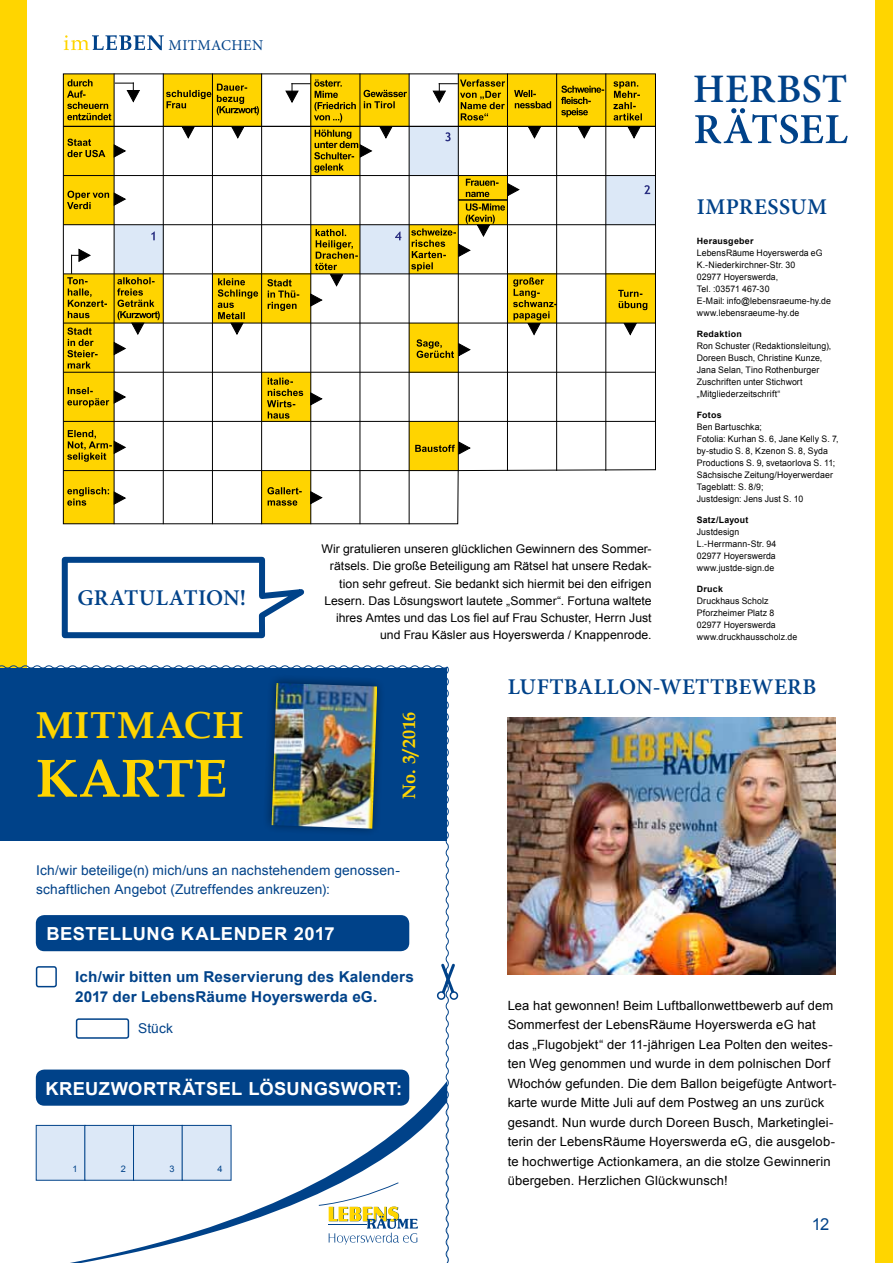
<style>
.page{position:relative;width:893px;height:1263px;background:#fff}
.page>*{position:absolute;margin:0;border:0;box-sizing:border-box;transform-origin:0 0}
.t1{font:700 54px "Book Antiqua";letter-spacing:.005em;color:#ffd500}
.t2{font:600 40.5px "Minion Pro";letter-spacing:.01em;color:#004289}
.t3{font:700 37.5px "Book Antiqua";letter-spacing:.035em;color:#ffd500}
.t4{font:600 22.5px "Minion Pro";letter-spacing:.015em;color:#004289}
.t5{font:700 18px "Arial";letter-spacing:.02em;color:#fff}
.t6{font:700 18px "Book Antiqua";letter-spacing:.015em;color:#ffd500}
.t7{font:16.5px "Arial";color:#004289}
.t8{font:700 15px/19.5px "Arial";letter-spacing:.01em;color:#004289}
.t9{font:15px "Minion Pro";letter-spacing:.02em;color:#004289}
.t10{font:13.5px/19.5px "Arial";letter-spacing:.005em;color:#004289}
.t11{font:12.75px/19.5px "Arial";letter-spacing:.01em;color:#000}
.t12{font:12px/17.2px "Arial";color:#000;text-align:right}
.t13{font:9px/12px "Arial";letter-spacing:.01em;color:#000}
.t14{font:700 9px "Arial";letter-spacing:.025em;color:#000}
.t15{font:9px "Arial";color:#004289}
.t16{font:700 8.7px "Arial";letter-spacing:.025em;color:#000}
</style>
<div class="page">
<div style="left:0;top:0;width:26px;height:676px;background:#ffd500"></div>
<svg style="left:0;top:664px;width:449px;height:599px"></svg>
<svg style="left:439px;top:961px;width:16px;height:36px"></svg>
<div style="left:450px;top:992px;width:7px;height:7px;background:#fff;border-radius:50%"></div>
<div style="left:450px;top:991px;width:8px;height:9px;border:2px solid #004289;border-radius:50%"></div>
<div style="left:438px;top:992px;width:7px;height:7px;background:#fff;border-radius:50%"></div>
<div style="left:437px;top:991px;width:8px;height:9px;border:2px solid #004289;border-radius:50%"></div>
<div style="left:0;top:668px;width:446px;height:172px;background:#004289"></div>
<svg style="left:267px;top:678px;width:114px;height:154px"></svg>
<img style="left:272px;top:683px;width:105px;height:146px">
<div style="left:876px;top:0;width:17px;height:1263px;background:#ffd500"></div>
<svg style="left:61px;top:556px;width:244px;height:83px"></svg>
<svg style="left:695px;top:108px;width:153px;height:36px"></svg>
<svg style="left:64px;top:35px;width:100px;height:15px"></svg>
<div style="left:37px;top:967px;width:19px;height:20px;background:#fff;border-radius:2px"></div>
<div style="left:36px;top:966px;width:21px;height:21px;border:2px solid #004289;border-radius:2px"></div>
<div style="left:36px;top:915px;width:373px;height:36px;background:#004289;border-radius:9px"></div>
<div style="left:36px;top:1125px;width:49px;height:55px;background:#dce8f7"></div>
<div style="left:84px;top:1125px;width:50px;height:55px;background:#dce8f7;border:1px solid #004289"></div>
<div style="left:133px;top:1125px;width:50px;height:55px;background:#dce8f7;border:1px solid #004289"></div>
<div style="left:182px;top:1125px;width:49px;height:55px;background:#dce8f7"></div>
<div style="left:36px;top:1069px;width:373px;height:37px;background:#004289;border-radius:9px"></div>
<div style="left:77px;top:1019px;width:51px;height:19px;background:#fff;border-radius:2px"></div>
<div style="left:76px;top:1018px;width:53px;height:21px;border:2px solid #004289;border-radius:2px"></div>
<img style="left:508px;top:717px;width:327px;height:258px">
<svg style="left:63px;top:73px;width:593px;height:451px"></svg>
<hr style="left:114px;top:74px;width:1px;height:450px;background:#000">
<hr style="left:163px;top:74px;width:1px;height:450px;background:#000">
<hr style="left:212px;top:74px;width:1px;height:450px;background:#000">
<hr style="left:261px;top:74px;width:1px;height:450px;background:#000">
<hr style="left:310px;top:74px;width:1px;height:450px;background:#000">
<hr style="left:360px;top:74px;width:1px;height:450px;background:#000">
<hr style="left:409px;top:74px;width:1px;height:450px;background:#000">
<hr style="left:458px;top:74px;width:1px;height:397px;background:#000">
<hr style="left:507px;top:74px;width:1px;height:397px;background:#000">
<hr style="left:556px;top:74px;width:1px;height:397px;background:#000">
<hr style="left:605px;top:74px;width:1px;height:397px;background:#000">
<svg style="left:67px;top:139px;width:38px;height:18px"></svg>
<svg style="left:67px;top:327px;width:31px;height:42px"></svg>
<svg style="left:268px;top:500px;width:29px;height:6px"></svg>
<svg style="left:267px;top:487px;width:35px;height:7px"></svg>
<svg style="left:267px;top:378px;width:36px;height:41px"></svg>
<svg style="left:267px;top:279px;width:32px;height:32px"></svg>
<svg style="left:217px;top:84px;width:42px;height:31px"></svg>
<svg style="left:166px;top:90px;width:45px;height:18px"></svg>
<svg style="left:364px;top:90px;width:43px;height:18px"></svg>
<svg style="left:514px;top:90px;width:37px;height:18px"></svg>
<svg style="left:466px;top:192px;width:23px;height:5px"></svg>
<svg style="left:466px;top:179px;width:33px;height:7px"></svg>
<svg style="left:561px;top:86px;width:43px;height:31px"></svg>
<svg style="left:613px;top:81px;width:29px;height:39px"></svg>
<svg style="left:618px;top:290px;width:29px;height:20px"></svg>
<hr style="left:63px;top:126px;width:593px;height:1px;background:#000">
<hr style="left:63px;top:175px;width:593px;height:1px;background:#000">
<hr style="left:63px;top:224px;width:593px;height:1px;background:#000">
<hr style="left:63px;top:273px;width:593px;height:1px;background:#000">
<hr style="left:63px;top:323px;width:593px;height:1px;background:#000">
<hr style="left:63px;top:372px;width:593px;height:1px;background:#000">
<hr style="left:63px;top:421px;width:593px;height:1px;background:#000">
<hr style="left:63px;top:470px;width:395px;height:1px;background:#000">
<svg style="left:67px;top:79px;width:74px;height:41px"></svg>
<svg style="left:67px;top:248px;width:40px;height:70px"></svg>
<svg style="left:285px;top:79px;width:71px;height:43px"></svg>
<svg style="left:432px;top:79px;width:73px;height:41px"></svg>
<svg style="left:181px;top:127px;width:15px;height:12px"></svg>
<svg style="left:230px;top:127px;width:15px;height:12px"></svg>
<svg style="left:379px;top:127px;width:14px;height:12px"></svg>
<svg style="left:527px;top:127px;width:15px;height:12px"></svg>
<svg style="left:314px;top:130px;width:59px;height:43px"></svg>
<svg style="left:508px;top:182px;width:12px;height:15px"></svg>
<svg style="left:411px;top:203px;width:94px;height:68px"></svg>
<svg style="left:513px;top:277px;width:44px;height:59px"></svg>
<svg style="left:309px;top:293px;width:14px;height:14px"></svg>
<svg style="left:416px;top:339px;width:55px;height:19px"></svg>
<svg style="left:309px;top:391px;width:14px;height:15px"></svg>
<svg style="left:415px;top:441px;width:56px;height:14px"></svg>
<svg style="left:67px;top:487px;width:59px;height:19px"></svg>
<svg style="left:67px;top:430px;width:59px;height:32px"></svg>
<svg style="left:67px;top:387px;width:59px;height:20px"></svg>
<svg style="left:113px;top:341px;width:13px;height:15px"></svg>
<svg style="left:117px;top:277px;width:43px;height:58px"></svg>
<svg style="left:218px;top:278px;width:40px;height:57px"></svg>
<svg style="left:113px;top:144px;width:13px;height:14px"></svg>
<svg style="left:67px;top:191px;width:59px;height:18px"></svg>
<svg style="left:577px;top:127px;width:15px;height:12px"></svg>
<svg style="left:627px;top:127px;width:14px;height:12px"></svg>
<svg style="left:623px;top:322px;width:15px;height:14px"></svg>
<svg style="left:309px;top:490px;width:14px;height:15px"></svg>
<hr style="left:458px;top:199px;width:49px;height:2px;background:#000">
<svg style="left:151px;top:231px;width:4px;height:9px"></svg>
<svg style="left:395px;top:231px;width:6px;height:9px"></svg>
<svg style="left:445px;top:132px;width:6px;height:9px"></svg>
<svg style="left:644px;top:185px;width:6px;height:9px"></svg>
<svg style="left:315px;top:229px;width:43px;height:58px"></svg>
<h3 class="t9" style="left:169px;top:35px;width:96px">MITMACHEN</h3>
<h3 class="t4" style="left:78px;top:583px;width:170px">GRATULATION!</h3>
<h3 class="t3" style="left:36px;top:700px;width:210px">MITMACH</h3>
<h1 class="t1" style="left:36px;top:741px;width:193px">KARTE</h1>
<p class="t12" style="left:321px;top:540px;width:332px">Wir gratulieren unseren glücklichen Gewinnern des Sommer&shy;rätsels. Die große Beteiligung am Rätsel hat unsere Redak&shy;tion sehr gefreut. Sie bedankt sich hiermit bei den eifrigen Lesern. Das Lösungswort lautete „Sommer“. Fortuna waltete ihres Amtes und das Los fiel auf Frau Schuster, Herrn Just und Frau Käsler aus Hoyerswerda / Knappenrode.</p>
<h2 class="t2" style="left:693px;top:61px;width:156px">HERBST</h2>
<h3 class="t4" style="left:697px;top:191px;width:132px">IMPRESSUM</h3>
<p class="t16" style="left:697px;top:235px;width:58px">Herausgeber</p>
<p class="t13" style="left:697px;top:247px;width:136px">LebensRäume Hoyerswerda eG<br>K.-Niederkirchner-Str. 30<br>02977 Hoyerswerda,<br>Tel. :03571 467-30<br>E-Mail: info@lebensraeume-hy.de www.lebensraeume-hy.de</p>
<p class="t16" style="left:697px;top:328px;width:46px">Redaktion</p>
<p class="t13" style="left:697px;top:340px;width:136px">Ron Schuster (Redaktionsleitung),<br>Doreen Busch, Christine Kunze,<br>Jana Selan, Tino Rothenburger<br>Zuschriften unter Stichwort „Mitgliederzeitschrift“</p>
<p class="t16" style="left:697px;top:409px;width:26px">Fotos</p>
<p class="t13" style="left:697px;top:421px;width:143px">Ben Bartuschka;<br>Fotolia: Kurhan S. 6, Jane Kelly S. 7, by-studio S. 8, Kzenon S. 8, Syda<br>Productions S. 9, svetaorlova S. 11;<br>Sächsische Zeitung/Hoyerwerdaer<br>Tageblatt: S. 8/9;<br>Justdesign: Jens Just S. 10</p>
<p class="t14" style="left:697px;top:513px;width:53px">Satz/Layout</p>
<p class="t13" style="left:697px;top:525px;width:81px">Justdesign<br>L.-Herrmann-Str. 94<br>02977 Hoyerswerda www.justde-sign.de</p>
<p class="t16" style="left:697px;top:583px;width:28px">Druck</p>
<p class="t13" style="left:697px;top:595px;width:102px">Druckhaus Scholz<br>Pforzheimer Platz 8<br>02977 Hoyerswerda www.druckhausscholz.de</p>
<h3 class="t6" style="left:397px;top:799px;width:89px;rotate:-90deg">No. 3/2016</h3>
<h3 class="t4" style="left:508px;top:671px;width:310px">LUFTBALLON-WETTBEWERB</h3>
<h3 class="t10" style="left:36px;top:860px;width:365px">Ich/wir beteilige(n) mich/uns an nachstehendem genossen&shy;schaftlichen Angebot (Zutreffendes ankreuzen):</h3>
<h3 class="t5" style="left:47px;top:922px;width:290px">BESTELLUNG KALENDER 2017</h3>
<h3 class="t8" style="left:75px;top:968px;width:340px">Ich/wir bitten um Reservierung des Kalenders<br>2017 der LebensRäume Hoyerswerda eG.</h3>
<h3 class="t10" style="left:138px;top:1019px;width:36px">Stück</h3>
<h3 class="t5" style="left:45px;top:1076px;width:358px">KREUZWORTRÄTSEL LÖSUNGSWORT:</h3>
<p class="t15" style="left:72px;top:1163px;width:7px">1</p>
<p class="t15" style="left:121px;top:1163px;width:7px">2</p>
<p class="t15" style="left:170px;top:1163px;width:7px">3</p>
<p class="t15" style="left:218px;top:1163px;width:7px">4</p>
<p class="t11" style="left:508px;top:995px;width:330px">Lea hat gewonnen! Beim Luftballonwettbewerb auf dem Sommerfest der LebensRäume Hoyerswerda eG hat das „Flugobjekt“ der 11-jährigen Lea Polten den weites&shy;ten Weg genommen und wurde in dem polnischen Dorf Włochów gefunden. Die dem Ballon beigefügte Antwort&shy;karte wurde Mitte Juli auf dem Postweg an uns zurück gesandt. Nun wurde durch Doreen Busch, Marketinglei&shy;terin der LebensRäume Hoyerswerda eG, die ausgelob&shy;te hochwertige Actionkamera, an die stolze Gewinnerin übergeben. Herzlichen Glückwunsch!</p>
<h3 class="t7" style="left:812px;top:1214px;width:19px">12</h3>
</div>
